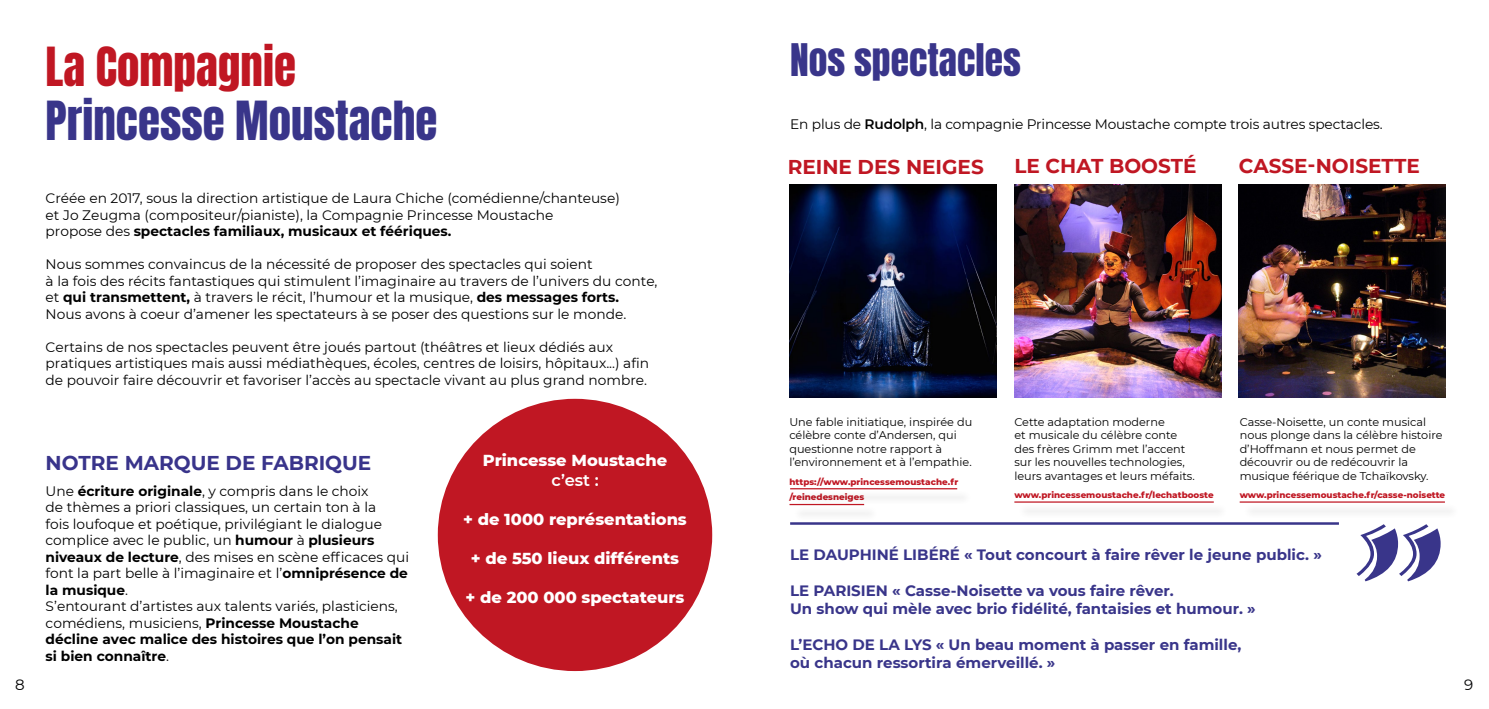
<style>
.page{position:relative;width:1489px;height:709px;background:#fff}
.page>*{position:absolute;margin:0;border:0;box-sizing:border-box;transform-origin:0 0}
.t1{font:225px "Algerian";color:#39358a}
.t2{font:45px "Anton";color:#39358a}
.t3{font:45px "Anton";color:#c01723}
.t4{font:37.5px "Anton";color:#39358a}
.t5{font:700 20px "Montserrat";color:#c01723}
.t6{font:700 20px "Montserrat";color:#39348b}
.t7{font:800 16.25px "Montserrat";color:#fff}
.t8{font:600 16.25px "Montserrat";color:#fff}
.t9{font:700 15px/18px "Montserrat";color:#39358a}
.t10{font:15px "Montserrat";color:#000}
.t11{font:15px "Montserrat";color:#020203}
.t12{font:13.75px/16.5px "Montserrat";color:#000}
.t13{font:11.25px/13.5px "Montserrat";color:#000}
.t14{font:800 8.75px/15.8px "Montserrat";color:#c01723}
.s1{font-weight:700}
.s2{font-weight:600}
</style>
<div class="page">
<div style="left:438px;top:399px;width:274px;height:272px;background:#c01723;border-radius:50%"></div>
<img style="left:789px;top:185px;width:207px;height:212px">
<img style="left:1014px;top:184px;width:207px;height:213px">
<img style="left:1238px;top:185px;width:207px;height:212px">
<hr style="left:790px;top:522px;width:548px;height:3px;background:#39358a">
<div style="left:792px;top:490px;width:179px;height:15px;background:#f8f8f8"></div>
<hr style="left:790px;top:488px;width:167px;height:1px;background:#c01723">
<div style="left:792px;top:506px;width:87px;height:15px;background:#fafafa"></div>
<hr style="left:789px;top:504px;width:75px;height:1px;background:#c01723">
<div style="left:1242px;top:503px;width:217px;height:15px;background:#f8f8f8"></div>
<hr style="left:1239px;top:501px;width:205px;height:1px;background:#c01723">
<div style="left:1017px;top:503px;width:211px;height:15px;background:#f8f8f8"></div>
<hr style="left:1014px;top:501px;width:199px;height:1px;background:#c01723">
<h2 class="t3" style="left:46px;top:44px;width:252px">La Compagnie</h2>
<h2 class="t2" style="left:46px;top:98px;width:393px">Princesse Moustache</h2>
<p class="t12" style="left:46px;top:190px;width:575px">Créée en 2017, sous la direction artistique de Laura Chiche (comédienne/chanteuse) et Jo Zeugma (compositeur/pianiste), la Compagnie Princesse Moustache<br>propose des <span class="s1">spectacles familiaux, musicaux et féériques.</span></p>
<p class="t12" style="left:46px;top:256px;width:613px">Nous sommes convaincus de la nécessité de proposer des spectacles qui soient<br>à la fois des récits fantastiques qui stimulent l’imaginaire au travers de l’univers du conte, et <span class="s1">qui transmettent,</span> à travers le récit, l’humour et la musique, <span class="s1">des messages forts.<br></span>Nous avons à coeur d’amener les spectateurs à se poser des questions sur le monde.</p>
<p class="t12" style="left:46px;top:338px;width:605px">Certains de nos spectacles peuvent être joués partout (théâtres et lieux dédiés aux pratiques artistiques mais aussi médiathèques, écoles, centres de loisirs, hôpitaux...) afin de pouvoir faire découvrir et favoriser l’accès au spectacle vivant au plus grand nombre.</p>
<p class="t10" style="left:15px;top:674px;width:11px">8</p>
<h3 class="t6" style="left:46px;top:448px;width:327px">NOTRE MARQUE DE FABRIQUE</h3>
<p class="t12" style="left:46px;top:482px;width:365px">Une <span class="s1">écriture originale</span>, y compris dans le choix<br>de thèmes a priori classiques, un certain ton à la<br>fois loufoque et poétique, privilégiant le dialogue complice avec le public, un <span class="s1">humour</span> à <span class="s1">plusieurs niveaux de lecture</span>, des mises en scène efficaces qui font la part belle à l’imaginaire et l’<span class="s1">omniprésence de la musique</span>.<br>S’entourant d’artistes aux talents variés, plasticiens, comédiens, musiciens, <span class="s1">Princesse Moustache décline avec malice des histoires que l’on pensait si bien connaître</span>.</p>
<p class="t7" style="left:483px;top:449px;width:186px">Princesse Moustache</p>
<p class="t8" style="left:551px;top:468px;width:49px">c’est :</p>
<p class="t7" style="left:463px;top:507px;width:225px">+ de 1000 représentations</p>
<p class="t7" style="left:471px;top:546px;width:210px">+ de 550 lieux différents</p>
<p class="t7" style="left:465px;top:585px;width:220px">+ de 200 000 spectateurs</p>
<h3 class="t4" style="left:790px;top:41px;width:232px">Nos spectacles</h3>
<p class="t12" style="left:790px;top:115px;width:594px">En plus de <span class="s2">Rudolph</span>, la compagnie Princesse Moustache compte trois autres spectacles.</p>
<h3 class="t5" style="left:787px;top:152px;width:198px">REINE DES NEIGES</h3>
<h3 class="t5" style="left:1014px;top:151px;width:184px">LE CHAT BOOSTÉ</h3>
<h3 class="t5" style="left:1238px;top:151px;width:182px">CASSE-NOISETTE</h3>
<p class="t13" style="left:789px;top:414px;width:184px">Une fable initiatique, inspirée du célèbre conte d’Andersen, qui questionne notre rapport à l’environnement et à l’empathie.</p>
<p class="t14" style="left:789px;top:473px;width:170px">https://www.princessemoustache.fr /reinedesneiges</p>
<p class="t13" style="left:1014px;top:414px;width:182px">Cette adaptation moderne<br>et musicale du célèbre conte des frères Grimm met l’accent sur les nouvelles technologies, leurs avantages et leurs méfaits.</p>
<p class="t13" style="left:1239px;top:414px;width:204px">Casse-Noisette, un conte musical nous plonge dans la célèbre histoire d’Hoffmann et nous permet de découvrir ou de redécouvrir la musique féérique de Tchaïkovsky.</p>
<p class="t14" style="left:1014px;top:486px;width:201px">www.princessemoustache.fr/lechatbooste</p>
<p class="t14" style="left:1239px;top:486px;width:207px">www.princessemoustache.fr/casse-noisette</p>
<p class="t9" style="left:790px;top:545px;width:533px">LE DAUPHINÉ LIBÉRÉ « Tout concourt à faire rêver le jeune public. »</p>
<p class="t9" style="left:790px;top:581px;width:467px">LE PARISIEN « Casse-Noisette va vous faire rêver.<br>Un show qui mèle avec brio fidélité, fantaisies et humour. »</p>
<p class="t9" style="left:790px;top:635px;width:453px">L’ECHO DE LA LYS « Un beau moment à passer en famille, où chacun ressortira émerveillé. »</p>
<h1 class="t1" style="left:1444px;top:630px;width:94px;rotate:-180deg">‘‘</h1>
<p class="t11" style="left:1463px;top:674px;width:11px">9</p>
</div>
